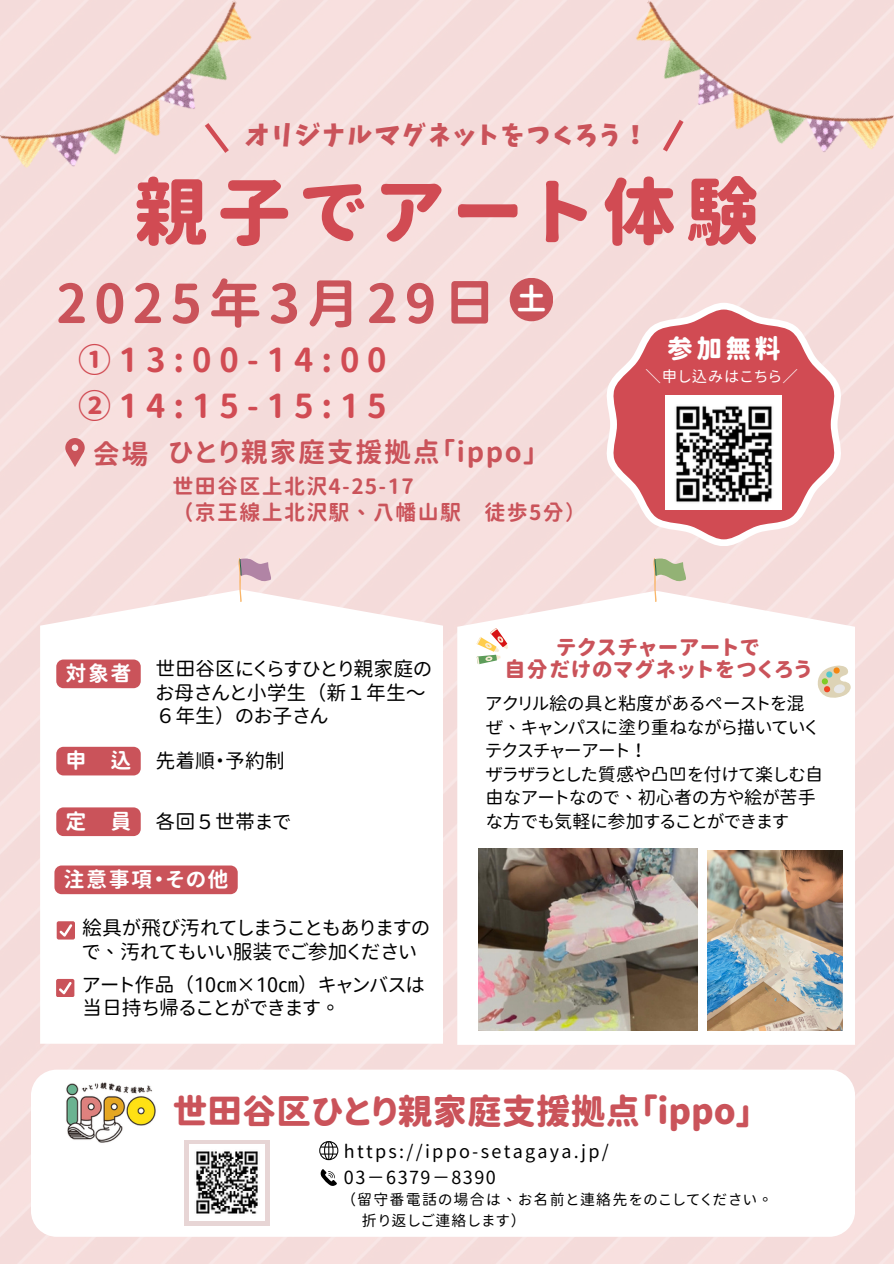
<style>
.page{position:relative;width:894px;height:1264px;background:#fff}
.page>*{position:absolute;margin:0;border:0;box-sizing:border-box;transform-origin:0 0}
.t1{font:73.5px "Gen Sen Rounded TW H";letter-spacing:.135em;color:#d14b53}
.t2{font:53.25px "Gen Sen Rounded TW B";letter-spacing:.125em;color:#ca535a}
.t3{font:34.5px "Gen Sen Rounded TW H";color:#ca535a}
.t4{font:33px/46.2px "Gen Sen Rounded TW B";letter-spacing:.24em;color:#d14b53}
.t5{font:30px "Gen Sen Rounded TW B";color:#fff}
.t6{font:27px "Gen Sen Rounded TW B";letter-spacing:.06em;color:#ca535a}
.t7{font:25.8px "Gen Sen Rounded TW H";color:#fff}
.t8{font:25.2px "Keifont";letter-spacing:.085em;color:#ca535a}
.t9{font:21px "Gen Sen Rounded TW B";letter-spacing:.06em;color:#ca535a}
.t10{font:21px/21.3px "Gen Sen Rounded TW H";letter-spacing:.075em;color:#ca535a;text-align:center}
.t11{font:21px "Gen Sen Rounded TW B";letter-spacing:.075em;color:#fff}
.t12{font:19.95px/23.7px "Gen Sen Rounded TW R";color:#000}
.t13{font:18.15px/23.7px "Gen Sen Rounded TW R";color:#000}
.t14{font:18px "Gen Sen Rounded TW R";letter-spacing:.125em;color:#000}
.t15{font:18px "Gen Sen Rounded TW R";letter-spacing:.08em;color:#000}
.t16{font:15.45px "Gen Sen Rounded TW R";letter-spacing:.06em;color:#fff}
.t17{font:15px "Gen Sen Rounded TW R";letter-spacing:.08em;color:#000}
.s1{font-family:"Gen Sen Rounded TW M"}
</style>
<div class="page">
<div style="left:0;top:0;width:893px;height:1263px;background:#f7e0de"></div>
<svg style="left:457px;top:591px;width:397px;height:453px"></svg>
<img style="left:0;top:0;width:274px;height:204px">
<img style="left:614px;top:0;width:279px;height:187px">
<svg style="left:31px;top:1069px;width:823px;height:167px"></svg>
<div style="left:184px;top:1139px;width:86px;height:86px;background:#e7d5d5"></div>
<div style="left:509px;top:278px;width:44px;height:43px;background:#ca535a;border-radius:50%"></div>
<svg style="left:65px;top:438px;width:19px;height:29px"></svg>
<img style="left:189px;top:1144px;width:76px;height:76px">
<img style="left:65px;top:1076px;width:92px;height:68px">
<svg style="left:319px;top:1140px;width:19px;height:20px"></svg>
<svg style="left:320px;top:1168px;width:17px;height:17px"></svg>
<svg style="left:40px;top:589px;width:403px;height:454px"></svg>
<svg style="left:645px;top:556px;width:44px;height:46px"></svg>
<svg style="left:230px;top:556px;width:44px;height:46px"></svg>
<svg style="left:605px;top:303px;width:236px;height:243px;background:#e28e93"></svg>
<div style="left:57px;top:921px;width:18px;height:18px;background:#ca535a;border-radius:2px"></div>
<svg style="left:59px;top:924px;width:13px;height:12px"></svg>
<div style="left:56px;top:978px;width:18px;height:18px;background:#ca535a;border-radius:2px"></div>
<svg style="left:59px;top:982px;width:13px;height:12px"></svg>
<svg style="left:200px;top:118px;width:33px;height:40px"></svg>
<svg style="left:658px;top:115px;width:29px;height:41px"></svg>
<svg style="left:812px;top:659px;width:43px;height:43px"></svg>
<svg style="left:474px;top:626px;width:37px;height:45px"></svg>
<img style="left:478px;top:848px;width:219px;height:182px">
<img style="left:707px;top:850px;width:135px;height:180px">
<img style="left:665px;top:395px;width:116px;height:114px">
<svg style="left:56px;top:659px;width:85px;height:29px;background:#cc5a60"></svg>
<svg style="left:56px;top:746px;width:85px;height:29px;background:#cc5b62"></svg>
<svg style="left:56px;top:807px;width:85px;height:29px;background:#cc5960"></svg>
<div style="left:54px;top:865px;width:184px;height:29px;background:#ca535a"></div>
<p class="t8" style="left:245px;top:122px;width:404px">オリジナルマグネットをつくろう！</p>
<h6 class="t1" style="left:134px;top:174px;width:626px">親子でアート体験</h6>
<p class="t2" style="left:56px;top:276px;width:441px">2025年3月29日</p>
<p class="t4" style="left:78px;top:336px;width:310px">①13:00-14:00<br>②14:15-15:15</p>
<h1 class="t5" style="left:516px;top:283px;width:31px">土</h1>
<p class="t6" style="left:93px;top:440px;width:57px">会場</p>
<p class="t6" style="left:168px;top:438px;width:370px">ひとり親家庭支援拠点「ippo」</p>
<h4 class="t9" style="left:172px;top:475px;width:242px">世田谷区上北沢4-25-17</h4>
<p class="t9" style="left:172px;top:501px;width:415px">（京王線上北沢駅、八幡山駅 徒歩5分<span class="s1">）</span></p>
<p class="t7" style="left:667px;top:335px;width:115px">参加無料</p>
<p class="t16" style="left:645px;top:368px;width:153px">＼申し込みはこちら／</p>
<h5 class="t11" style="left:65px;top:662px;width:68px">対象者</h5>
<p class="t12" style="left:155px;top:656px;width:278px">世田谷区にくらすひとり親家庭のお母さんと小学生（新１年生～<br>６年生）のお子さん</p>
<h6 class="t11" style="left:65px;top:749px;width:68px">申 込</h6>
<p class="t12" style="left:155px;top:748px;width:131px">先着順・予約制</p>
<p class="t11" style="left:65px;top:810px;width:68px">定 員</p>
<h6 class="t11" style="left:64px;top:868px;width:166px">注意事項・その他</h6>
<p class="t12" style="left:155px;top:809px;width:137px">各回５世帯まで</p>
<h2 class="t12" style="left:82px;top:915px;width:349px">絵具が飛び汚れてしまうこともありますので、汚れてもいい服装でご参加ください</h2>
<p class="t12" style="left:82px;top:972px;width:344px">アート作品（10㎝×10㎝）キャンバスは当日持ち帰ることができます。</p>
<p class="t10" style="left:504px;top:636px;width:308px">テクスチャーアートで<br>自分だけのマグネットをつくろう</p>
<h6 class="t13" style="left:485px;top:691px;width:333px">アクリル絵の具と粘度があるペーストを混ぜ、キャンパスに塗り重ねながら描いていくテクスチャーアート！</h6>
<h6 class="t13" style="left:485px;top:762px;width:339px">ザラザラとした質感や凸凹を付けて楽しむ自由なアートなので、初心者の方や絵が苦手な方でも気軽に参加することができます</h6>
<h3 class="t3" style="left:173px;top:1093px;width:582px">世田谷区ひとり親家庭支援拠点「ippo」</h3>
<p class="t15" style="left:344px;top:1168px;width:153px">03－ 6379－ 8390</p>
<p class="t14" style="left:344px;top:1142px;width:266px">https://ippo-setagaya.jp/</p>
<p class="t17" style="left:341px;top:1192px;width:433px">（留守番電話の場合は、お名前と連絡先をのこしてください。</p>
<p class="t17" style="left:362px;top:1212px;width:165px">折り返しご連絡します）</p>
</div>
